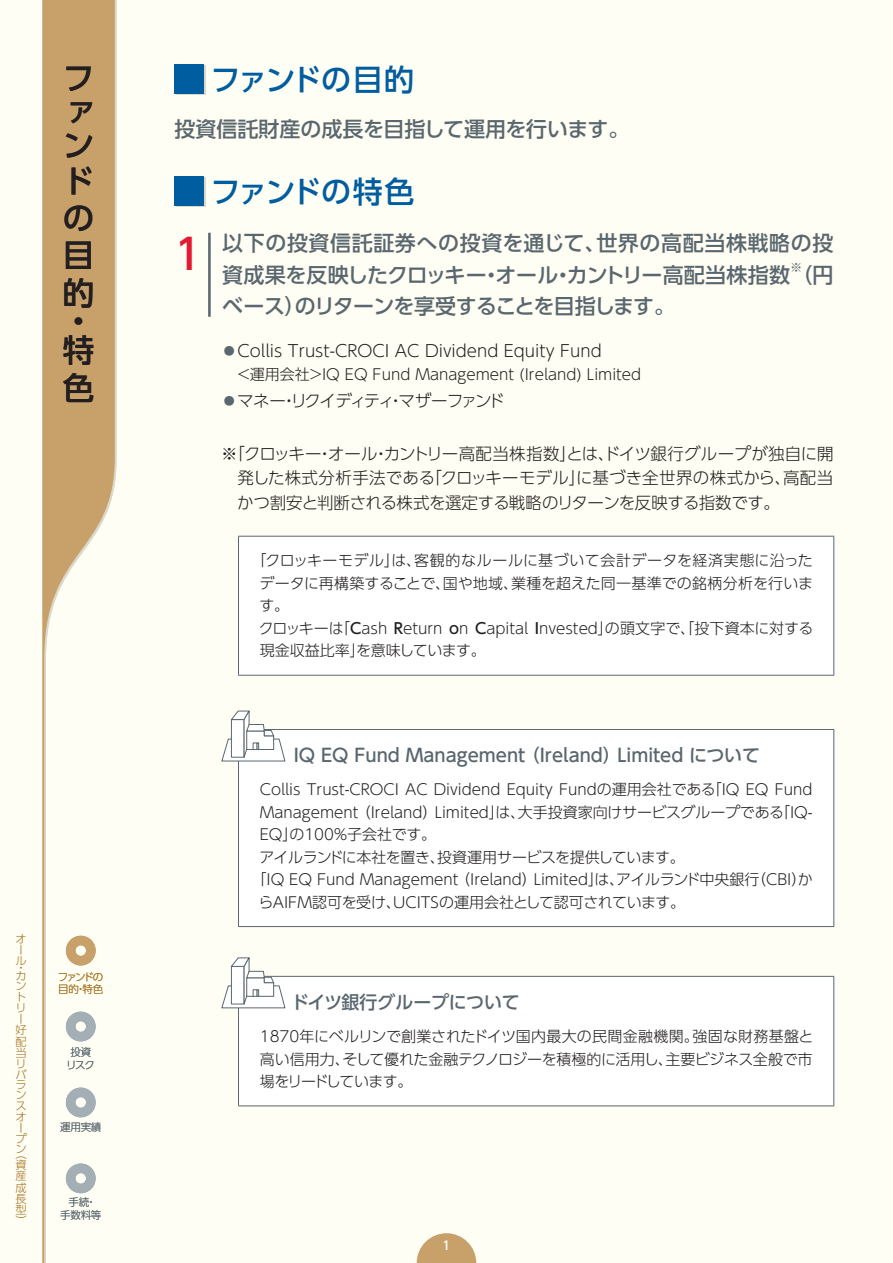
<style>
.page{position:relative;width:893px;height:1263px;background:#fffef4}
.page>*{position:absolute;margin:0;border:0;box-sizing:border-box;transform-origin:0 0}
.textbase{font:500 42px "UD Shin Go Pro";color:#e21931}
.t1{font:500 31.5px/37.2px "UD Shin Go Pro";color:#231f20;text-align:justify}
.A-大見出し{font:500 30px "UD Shin Go Pro";letter-spacing:-.045em;color:#005da0}
.C-14ptM{font:500 21px/31.5px "UD Shin Go Pro";color:#5a676e}
.C-14ptM-2{font:500 21px "UD Shin Go Pro";letter-spacing:-.035em;color:#5a676e}
.C-コラム見出し{font:500 18px "UD Shin Go Pro";color:#5a676e}
.C-11pt{font:300 16.5px/24.8px "UD Shin Go Pro";color:#231f20;text-align:justify}
.C-11pt-2{font:300 16.5px "UD Shin Go Pro";letter-spacing:-.105em;color:#231f20}
.A-10pt{font:300 15px/22.5px "UD Shin Go Pro";color:#231f20;text-align:justify}
.C-10pt{font:300 15px "UD Shin Go Pro";color:#231f20}
.A-10pt-2{font:300 15px "UD Shin Go Pro";letter-spacing:-.03em;color:#231f20}
.C-14ptM-3{font:500 12.3px "UD Shin Go Pro";color:#5a676e}
.t2{font:500 12px "UD Shin Go Pro";color:#fff}
.t3{font:300 11.25px/10.8px "UD Shin Go Pro";color:#a6721e}
.t4{font:300 10.5px/12.6px "UD Shin Go Pro";letter-spacing:-.02em;color:#5a676e;text-align:center}
.t5{font:300 10.5px/12.6px "UD Shin Go Pro";letter-spacing:-.13em;color:#a6721e}
.s1{font-size:10.95px;color:#5a676e}
.s2{font-weight:500}
</style>
<div class="page">
<svg style="left:417px;top:1233px;width:59px;height:30px"></svg>
<svg style="left:43px;top:0;width:72px;height:1263px"></svg>
<svg style="left:66px;top:936px;width:30px;height:29px"></svg>
<svg style="left:66px;top:1012px;width:30px;height:29px"></svg>
<svg style="left:66px;top:1087px;width:30px;height:30px"></svg>
<svg style="left:66px;top:1163px;width:30px;height:30px"></svg>
<div style="left:176px;top:65px;width:30px;height:30px;background:#dad9c9"></div>
<div style="left:174px;top:64px;width:30px;height:30px;background:#005da0"></div>
<div style="left:176px;top:177px;width:30px;height:30px;background:#dad9c9"></div>
<div style="left:174px;top:176px;width:30px;height:30px;background:#005da0"></div>
<hr style="left:208px;top:233px;width:3px;height:84px;background:#5a676e">
<div style="left:238px;top:536px;width:596px;height:139px;background:#fff"></div>
<hr style="left:238px;top:536px;width:596px;height:1px;background:#5a676e">
<hr style="left:238px;top:537px;width:1px;height:138px;background:#5a676e">
<hr style="left:833px;top:537px;width:1px;height:138px;background:#5a676e">
<hr style="left:238px;top:675px;width:596px;height:1px;background:#5a676e">
<div style="left:238px;top:729px;width:596px;height:197px;background:#fff"></div>
<hr style="left:238px;top:729px;width:596px;height:1px;background:#5a676e">
<hr style="left:238px;top:730px;width:1px;height:196px;background:#5a676e">
<hr style="left:833px;top:730px;width:1px;height:196px;background:#5a676e">
<hr style="left:238px;top:926px;width:596px;height:1px;background:#5a676e">
<div style="left:238px;top:976px;width:596px;height:130px;background:#fff"></div>
<hr style="left:238px;top:976px;width:596px;height:1px;background:#5a676e">
<hr style="left:238px;top:977px;width:1px;height:128px;background:#5a676e">
<hr style="left:833px;top:977px;width:1px;height:128px;background:#5a676e">
<hr style="left:238px;top:1105px;width:596px;height:1px;background:#5a676e">
<svg style="left:221px;top:710px;width:64px;height:51px"></svg>
<svg style="left:221px;top:957px;width:64px;height:51px"></svg>
<h2 class="t1" style="left:63px;top:61px;width:31px;line-height:33.2px">ファン</h2>
<h2 class="t1" style="left:63px;top:162px;width:31px">ドの目的</h2>
<h2 class="t1" style="left:63px;top:306px;width:32px;line-height:28.8px">・特</h2>
<h2 class="t1" style="left:63px;top:368px;width:32px">色</h2>
<p class="t3" style="left:16px;top:932px;width:12px">オール</p>
<p class="t3" style="left:16px;top:962px;width:8px">・</p>
<p class="t3" style="left:16px;top:970px;width:13px">カントリー好配当リバランスオープ</p>
<p class="t3" style="left:16px;top:1144px;width:12px;line-height:13.5px">ン（資</p>
<p class="t3" style="left:16px;top:1170px;width:12px;line-height:11.2px;text-align:justify">産成長型）</p>
<p class="t5" style="left:58px;top:970px;width:47px">ファンドの目的・特色</p>
<p class="t4" style="left:66px;top:1045px;width:30px">投資リスク</p>
<p class="t4" style="left:60px;top:1120px;width:43px">運用実績</p>
<p class="t4" style="left:60px;top:1195px;width:43px">手続・<br>手数料等</p>
<p class="A-大見出し" style="left:210px;top:55px;width:205px">ファンドの目的</p>
<p class="C-14ptM" style="left:174px;top:113px;width:456px">投資信託財産の成長を目指して運用を行います。</p>
<p class="A-大見出し" style="left:210px;top:167px;width:205px">ファンドの特色</p>
<p class="textbase" style="left:174px;top:220px;width:29px">1</p>
<p class="C-14ptM" style="left:222px;top:227px;width:613px">以下の投資信託証券への投資を通じて、世界の高配当株戦略の投資成果を反映したクロッキー・オール・カントリー高配当株指数（円</p>
<p class="C-14ptM-3" style="left:790px;top:258px;width:14px">※</p>
<p class="C-14ptM-2" style="left:222px;top:289px;width:454px">ベース）のリターンを享受することを目指します。</p>
<p class="C-11pt" style="left:224px;top:338px;width:379px"><span class="s1">●</span> Collis Trust-CROCI AC Dividend Equity Fund</p>
<p class="C-10pt" style="left:236px;top:362px;width:406px">＜運用会社＞IQ EQ Fund Management (Ireland) Limited</p>
<p class="C-11pt-2" style="left:224px;top:387px;width:282px"><span class="s1">●</span> マネー・リクイディティ・マザーファンド</p>
<p class="C-11pt" style="left:237px;top:440px;width:598px;text-indent:-16px">※「クロッキー・オール・カントリー高配当株指数」とは、ドイツ銀行グループが独自に開発した株式分析手法である「クロッキーモデル」に基づき全世界の株式から、高配当かつ割安と判断される株式を選定する戦略のリターンを反映する指数です。</p>
<p class="A-10pt" style="left:259px;top:549px;width:555px;text-indent:-8px">「クロッキーモデル」は、客観的なルールに基づいて会計データを経済実態に沿ったデータに再構築することで、国や地域、業種を超えた同一基準での銘柄分析を行います。</p>
<p class="A-10pt" style="left:259px;top:616px;width:556px">クロッキーは「<span class="s2">C</span>ash <span class="s2">R</span>eturn <span class="s2">o</span>n <span class="s2">C</span>apital <span class="s2">I</span>nvested」の頭文字で、「投下資本に対する現金収益比率」を意味しています。</p>
<p class="C-コラム見出し" style="left:294px;top:741px;width:468px">IQ EQ Fund Management （Ireland）Limited について</p>
<p class="A-10pt" style="left:260px;top:778px;width:554px">Collis Trust-CROCI AC Dividend Equity Fundの運用会社である「IQ EQ Fund Management（Ireland）Limited」は、大手投資家向けサービスグループである「IQ-EQ」の100％子会社です。</p>
<p class="A-10pt-2" style="left:259px;top:845px;width:427px">アイルランドに本社を置き、投資運用サービスを提供しています。</p>
<p class="A-10pt" style="left:258px;top:868px;width:556px;text-indent:-7px">「IQ EQ Fund Management（Ireland）Limited」は、アイルランド中央銀行（CBI）からAIFM認可を受け、UCITSの運用会社として認可されています。</p>
<p class="C-コラム見出し" style="left:291px;top:988px;width:230px">ドイツ銀行グループについて</p>
<p class="A-10pt" style="left:260px;top:1024px;width:555px">1870年にベルリンで創業されたドイツ国内最大の民間金融機関。強固な財務基盤と高い信用力、そして優れた金融テクノロジーを積極的に活用し、主要ビジネス全般で市場をリードしています。</p>
<p class="t2" style="left:442px;top:1236px;width:9px">1</p>
</div>
